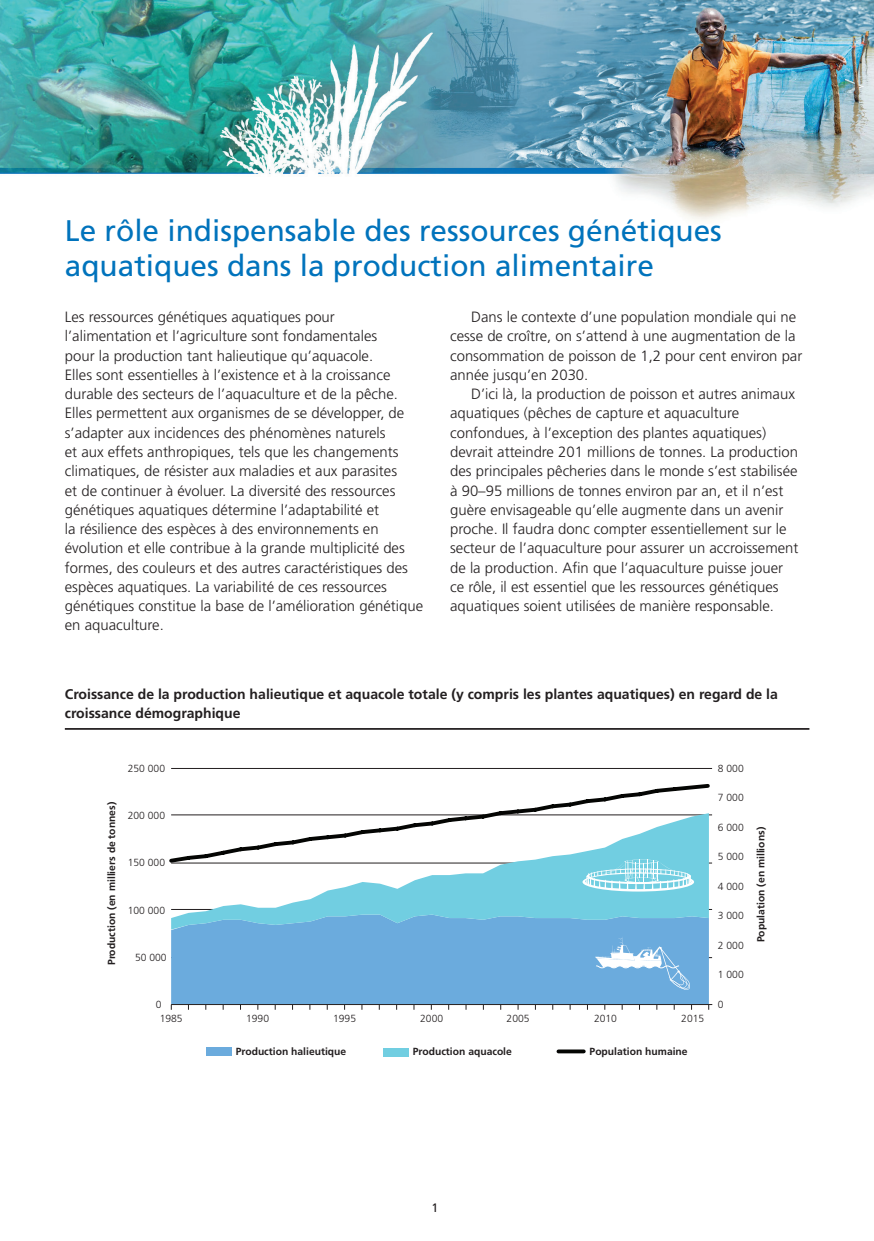
<style>
.page{position:relative;width:874px;height:1241px;background:#fff}
.page>*{position:absolute;margin:0;border:0;box-sizing:border-box;transform-origin:0 0}
.Ahead{font:29.75px/35.7px "Frutiger LT Std";color:#0073bc}
.NewPara_1{font:300 14.88px/19.2px "Frutiger LT Std";color:#231f20}
.FigureTitle_E{font:700 14px/19.2px "Frutiger LT Std";color:#231f20}
.t1{font:12.25px "Frutiger LT Std";color:#231f20}
.t2{font:700 10.33px "Frutiger LT Std";color:#231f20}
.t3{font:300 10.33px "Frutiger LT Std";color:#231f20}
</style>
<div class="page">
<img style="left:0;top:0;width:873px;height:221px">
<hr style="left:171px;top:957px;width:540px;height:1px;background:#231f20">
<hr style="left:171px;top:909px;width:540px;height:1px;background:#231f20">
<hr style="left:171px;top:768px;width:540px;height:1px;background:#231f20">
<div style="left:171px;top:929px;width:537px;height:74px;background:#6babdd"></div>
<svg style="left:171px;top:865px;width:537px;height:64px;fill:#71cee1"></svg>
<hr style="left:171px;top:1004px;width:541px;height:1px;background:#231f20">
<svg style="left:169px;top:784px;width:542px;height:81px"></svg>
<div style="left:206px;top:1046px;width:25px;height:9px;background:#6babdd"></div>
<div style="left:383px;top:1048px;width:25px;height:8px;background:#71cee1"></div>
<svg style="left:558px;top:1049px;width:25px;height:4px"></svg>
<svg style="left:582px;top:859px;width:111px;height:32px"></svg>
<svg style="left:594px;top:936px;width:96px;height:54px;background:#87bae3"></svg>
<hr style="left:65px;top:728px;width:744px;height:1px;background:#231f20">
<p class="Ahead" style="left:65px;top:213px;width:658px">Le rôle indispensable des ressources génétiques aquatiques dans la production alimentaire</p>
<p class="NewPara_1" style="left:450px;top:307px;width:353px;text-indent:21px">Dans le contexte d’une population mondiale qui ne cesse de croître, on s’attend à une augmentation de la consommation de poisson de 1,2 pour cent environ par année jusqu’en 2030.</p>
<p class="NewPara_1" style="left:450px;top:384px;width:349px;text-indent:21px">D’ici là, la production de poisson et autres animaux aquatiques (pêches de capture et aquaculture confondues, à l’exception des plantes aquatiques) devrait atteindre 201 millions de tonnes. La production des principales pêcheries dans le monde s’est stabilisée à 90–95 millions de tonnes environ par an, et il n’est guère envisageable qu’elle augmente dans un avenir proche. Il faudra donc compter essentiellement sur le secteur de l’aquaculture pour assurer un accroissement de la production. Afin que l’aquaculture puisse jouer ce rôle, il est essentiel que les ressources génétiques aquatiques soient utilisées de manière responsable.</p>
<p class="NewPara_1" style="left:65px;top:307px;width:359px">Les ressources génétiques aquatiques pour l’alimentation et l’agriculture sont fondamentales<br>pour la production tant halieutique qu’aquacole.<br>Elles sont essentielles à l’existence et à la croissance durable des secteurs de l’aquaculture et de la pêche.<br>Elles permettent aux organismes de se développer, de s’adapter aux incidences des phénomènes naturels<br>et aux effets anthropiques, tels que les changements climatiques, de résister aux maladies et aux parasites<br>et de continuer à évoluer. La diversité des ressources génétiques aquatiques détermine l’adaptabilité et<br>la résilience des espèces à des environnements en évolution et elle contribue à la grande multiplicité des formes, des couleurs et des autres caractéristiques des espèces aquatiques. La variabilité de ces ressources génétiques constitue la base de l’amélioration génétique en aquaculture.</p>
<p class="FigureTitle_E" style="left:65px;top:684px;width:714px">Croissance de la production halieutique et aquacole totale (y compris les plantes aquatiques) en regard de la croissance démographique</p>
<p class="t3" style="left:128px;top:762px;width:39px">250 000</p>
<p class="t2" style="left:105px;top:964px;width:165px;rotate:-90deg">Production (en milliers de tonnes)</p>
<p class="t3" style="left:128px;top:809px;width:39px">200 000</p>
<p class="t3" style="left:128px;top:856px;width:39px">150 000</p>
<p class="t3" style="left:128px;top:904px;width:39px">100 000</p>
<p class="t3" style="left:135px;top:951px;width:33px">50 000</p>
<p class="t3" style="left:156px;top:998px;width:7px">0</p>
<p class="t3" style="left:160px;top:1012px;width:24px">1985</p>
<p class="t3" style="left:246px;top:1012px;width:24px">1990</p>
<p class="t3" style="left:333px;top:1012px;width:24px">1995</p>
<p class="t3" style="left:420px;top:1012px;width:24px">2000</p>
<p class="t3" style="left:506px;top:1012px;width:24px">2005</p>
<p class="t3" style="left:593px;top:1012px;width:24px">2010</p>
<p class="t3" style="left:681px;top:1012px;width:24px">2015</p>
<p class="t2" style="left:236px;top:1045px;width:112px">Production halieutique</p>
<p class="t2" style="left:412px;top:1045px;width:100px">Production aquacole</p>
<p class="t2" style="left:589px;top:1045px;width:99px">Population humaine</p>
<p class="t3" style="left:717px;top:762px;width:27px">8 000</p>
<p class="t3" style="left:717px;top:791px;width:27px">7 000</p>
<p class="t3" style="left:717px;top:821px;width:27px">6 000</p>
<p class="t3" style="left:717px;top:850px;width:27px">5 000</p>
<p class="t3" style="left:717px;top:880px;width:27px">4 000</p>
<p class="t3" style="left:717px;top:909px;width:27px">3 000</p>
<p class="t3" style="left:717px;top:939px;width:27px">2 000</p>
<p class="t3" style="left:717px;top:968px;width:27px">1 000</p>
<p class="t3" style="left:717px;top:998px;width:7px">0</p>
<p class="t2" style="left:754px;top:942px;width:117px;rotate:-90deg">Population (en millions)</p>
<p class="t1" style="left:431px;top:1200px;width:8px">1</p>
</div>
